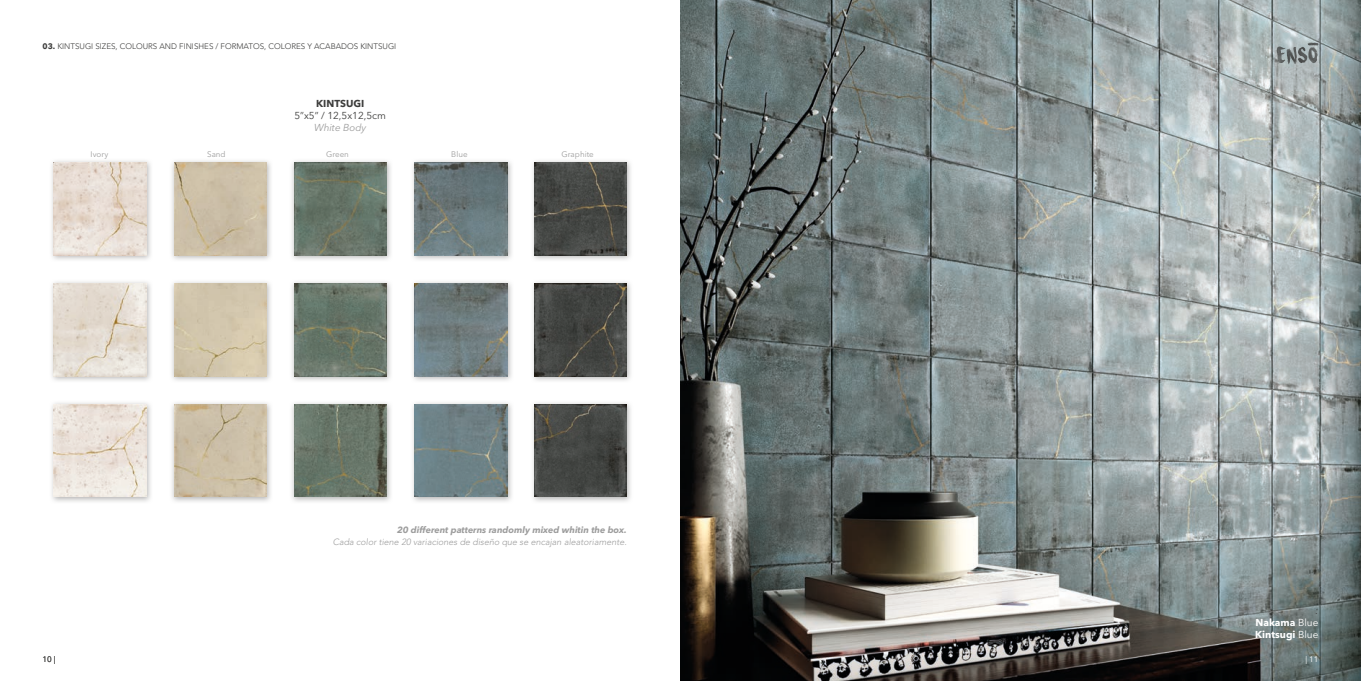
<style>
.page{position:relative;width:1361px;height:681px;background:#fff}
.page>*{position:absolute;margin:0;border:0;box-sizing:border-box;transform-origin:0 0}
.t1{font:700 10px/12px "Avenir Next LT Pro";color:#fff;text-align:justify}
.t2{font:10px "Avenir Next LT Pro";color:#3d3d3c}
.t3{font:italic 10px "Avenir Next LT Pro";color:#9d9d9d}
.t4{font:700 10px "Avenir Next LT Pro";color:#3d3d3c}
.t5{font:italic 300 9px "Avenir LT Std";color:#9d9d9d}
.t6{font:italic 700 9px "Avenir Next LT Pro";color:#9d9d9d}
.t7{font:300 8px "Avenir LT Std";color:#3d3d3c}
.t8{font:8px "Avenir Next LT Pro";color:#9d9d9d}
.t9{font:8px "Avenir Next LT Pro";color:#3d3d3c}
.t10{font:8px "Avenir Next LT Pro";color:#fff}
.s1{font-family:"Avenir Next LT Pro";font-weight:700}
.s2{font-weight:400;font-style:italic;color:#3a3938}
.s3{font-weight:400}
</style>
<div class="page">
<img style="left:291px;top:160px;width:100px;height:100px">
<img style="left:294px;top:162px;width:92px;height:93px">
<img style="left:51px;top:160px;width:100px;height:100px">
<img style="left:54px;top:162px;width:92px;height:93px">
<img style="left:171px;top:160px;width:100px;height:100px">
<img style="left:174px;top:162px;width:92px;height:93px">
<img style="left:412px;top:160px;width:100px;height:100px">
<img style="left:415px;top:162px;width:92px;height:93px">
<img style="left:532px;top:160px;width:99px;height:100px">
<img style="left:534px;top:162px;width:93px;height:93px">
<img style="left:291px;top:281px;width:100px;height:100px">
<img style="left:294px;top:284px;width:92px;height:92px">
<img style="left:51px;top:281px;width:100px;height:100px">
<img style="left:54px;top:284px;width:92px;height:92px">
<img style="left:171px;top:281px;width:100px;height:100px">
<img style="left:174px;top:284px;width:92px;height:92px">
<img style="left:412px;top:281px;width:100px;height:100px">
<img style="left:415px;top:284px;width:92px;height:92px">
<img style="left:532px;top:281px;width:99px;height:100px">
<img style="left:534px;top:284px;width:93px;height:92px">
<img style="left:291px;top:402px;width:100px;height:100px">
<img style="left:294px;top:404px;width:92px;height:92px">
<img style="left:51px;top:402px;width:100px;height:100px">
<img style="left:54px;top:404px;width:92px;height:92px">
<img style="left:171px;top:402px;width:100px;height:100px">
<img style="left:174px;top:404px;width:92px;height:92px">
<img style="left:412px;top:402px;width:100px;height:100px">
<img style="left:415px;top:404px;width:92px;height:92px">
<img style="left:532px;top:402px;width:99px;height:100px">
<img style="left:534px;top:404px;width:93px;height:92px">
<img style="left:680px;top:0;width:681px;height:680px">
<svg style="left:1276px;top:43px;width:42px;height:21px"></svg>
<p class="t7" style="left:43px;top:41px;width:355px"><span class="s1">03.</span> KINTSUGI SIZES, COLOURS AND FINISHES / FORMATOS, COLORES Y ACABADOS KINTSUGI</p>
<p class="t4" style="left:316px;top:98px;width:50px">KINTSUGI</p>
<p class="t2" style="left:294px;top:110px;width:93px">5”x5” / 12,5x12,5cm</p>
<p class="t3" style="left:314px;top:122px;width:54px">White Body</p>
<p class="t8" style="left:91px;top:149px;width:19px">Ivory</p>
<p class="t8" style="left:207px;top:149px;width:20px">Sand</p>
<p class="t8" style="left:326px;top:149px;width:24px">Green</p>
<p class="t8" style="left:451px;top:149px;width:18px">Blue</p>
<p class="t8" style="left:561px;top:149px;width:34px">Graphite</p>
<p class="t6" style="left:397px;top:524px;width:231px">20 different patterns randomly mixed whitin the box.</p>
<p class="t5" style="left:333px;top:536px;width:295px">Cada color tiene 20 variaciones de diseño que se encajan aleatoriamente.</p>
<p class="t1" style="left:1255px;top:604px;width:65px;text-indent:60px"><span class="s2">:<br></span>Nakama <span class="s3">Blue </span>Kintsugi <span class="s3">Blue</span></p>
<p class="t9" style="left:43px;top:654px;width:15px">10 |</p>
<p class="t10" style="left:1305px;top:654px;width:15px">| 11</p>
</div>
